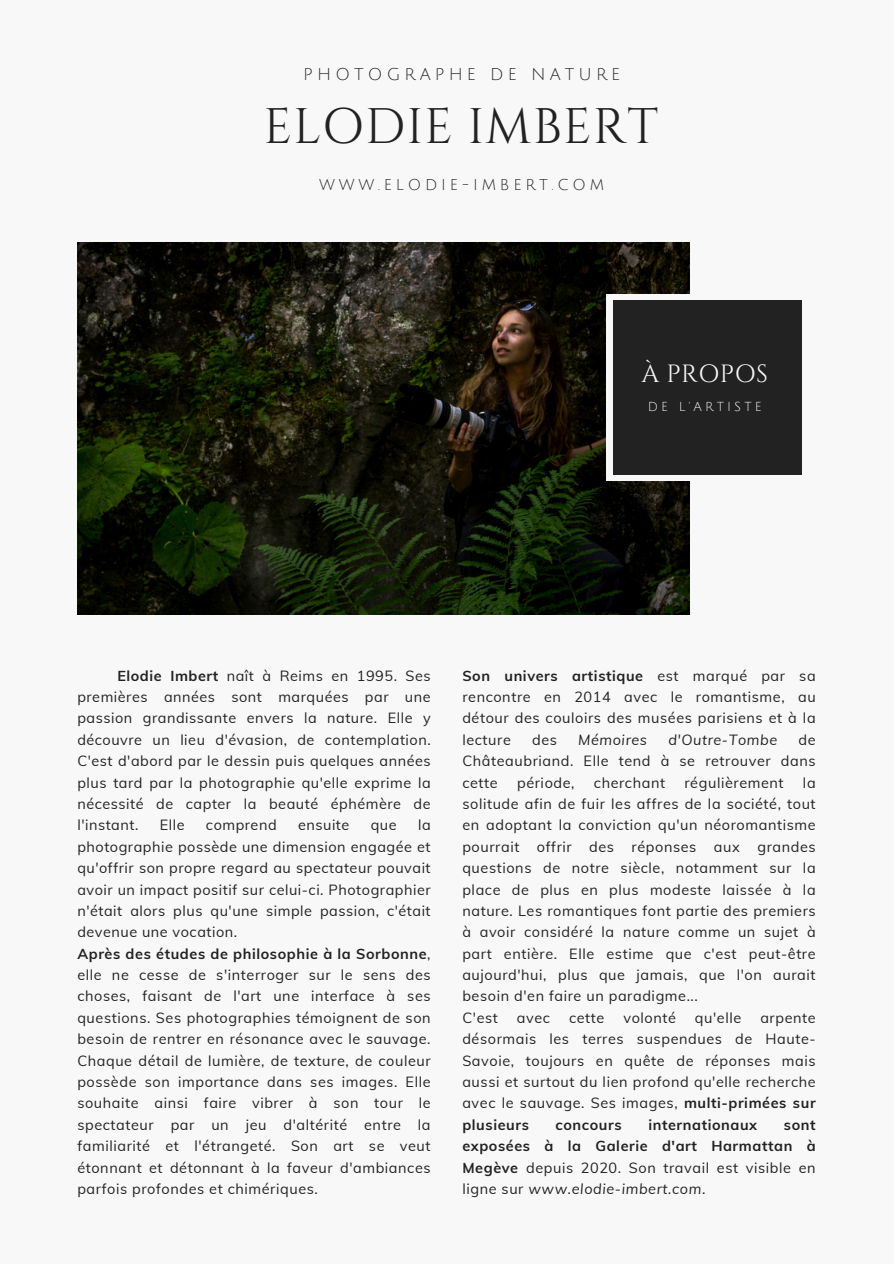
<style>
.page{position:relative;width:894px;height:1264px;background:#fff}
.page>*{position:absolute;margin:0;border:0;box-sizing:border-box;transform-origin:0 0}
.t1{font:49.8px "Cinzel";letter-spacing:.02em;color:#222}
.t2{font:24.9px "Cinzel";letter-spacing:.02em;color:#f8f8f8}
.t3{font:16.65px "Julius Sans One";letter-spacing:.25em;color:#222}
.t4{font:15.3px "Julius Sans One";letter-spacing:.25em;color:#222}
.t5{font:14.4px/21.5px "Muli";letter-spacing:.04em;color:#222;text-align:justify}
.t6{font:700 14.4px/21.3px "Muli";letter-spacing:.04em;color:#222;text-align:justify}
.t7{font:italic 14.4px "Muli";letter-spacing:.04em;color:#222}
.t8{font:12.75px "Julius Sans One";letter-spacing:.25em;color:#f8f8f8}
.s1{font-weight:700}
.s2{font-weight:400}
.s3{font-weight:400;font-style:italic}
</style>
<div class="page">
<div style="left:0;top:0;width:893px;height:1263px;background:#f8f8f8"></div>
<img style="left:77px;top:242px;width:612px;height:373px">
<div style="left:606px;top:294px;width:195px;height:186px;background:#f8f8f8"></div>
<div style="left:613px;top:300px;width:188px;height:174px;background:#222"></div>
<h1 class="t3" style="left:303px;top:66px;width:318px">PHOTOGRAPHE DE NATURE</h1>
<h3 class="t1" style="left:263px;top:95px;width:396px">ELODIE IMBERT</h3>
<h3 class="t4" style="left:319px;top:176px;width:286px">WWW.ELODIE-IMBERT.COM</h3>
<h2 class="t2" style="left:641px;top:358px;width:128px">À PROPOS</h2>
<p class="t8" style="left:647px;top:400px;width:115px">DE L'ARTISTE</p>
<h4 class="t5" style="left:77px;top:664px;width:355px;text-indent:40px"><span class="s1">Elodie Imbert</span> naît à Reims en 1995. Ses premières années sont marquées par une passion grandissante envers la nature. Elle y découvre un lieu d'évasion, de contemplation.<br>C'est d'abord par le dessin puis quelques années plus tard par la photographie qu'elle exprime la nécessité de capter la beauté éphémère de l'instant.</h4>
<h4 class="t5" style="left:77px;top:814px;width:355px;text-align:left;text-indent:340px">la photographie possède une dimension engagée et qu'offrir son propre regard au spectateur pouvait avoir un impact positif sur celui-ci. Photographier n'était alors plus qu'une simple passion, c'était devenue une vocation.<br><span class="s1">Après des études de philosophie à la Sorbonne</span>, elle ne cesse de s'interroger sur le sens des choses, faisant de l'art une interface à ses questions. Ses photographies témoignent de son besoin de rentrer en résonance avec le sauvage.<br>Chaque détail de lumière, de texture, de couleur possède son importance dans ses images. Elle souhaite ainsi faire vibrer à son tour le spectateur par un jeu d'altérité entre la familiarité et l'étrangeté. Son art se veut étonnant et détonnant à la faveur d'ambiances parfois profondes et chimériques.</h4>
<h4 class="t5" style="left:160px;top:814px;width:26px">Elle</h4>
<h4 class="t5" style="left:206px;top:814px;width:72px">comprend</h4>
<h4 class="t5" style="left:298px;top:814px;width:53px">ensuite</h4>
<h4 class="t5" style="left:370px;top:814px;width:27px">que</h4>
<h4 class="t5" style="left:462px;top:664px;width:354px"><span class="s1">Son univers artistique</span> est marqué par sa rencontre en 2014 avec le romantisme, au détour des couloirs des musées parisiens et à la lecture</h4>
<h4 class="t5" style="left:532px;top:728px;width:26px">des</h4>
<h4 class="t7" style="left:578px;top:730px;width:70px">Mémoires</h4>
<h4 class="t7" style="left:668px;top:730px;width:110px">d'Outre-Tombe</h4>
<h4 class="t5" style="left:462px;top:728px;width:354px;text-indent:336px">de Châteaubriand. Elle tend à se retrouver dans cette</h4>
<h4 class="t5" style="left:517px;top:771px;width:59px">période,</h4>
<h4 class="t5" style="left:593px;top:771px;width:73px">cherchant</h4>
<h4 class="t5" style="left:684px;top:771px;width:101px">régulièrement</h4>
<h4 class="t5" style="left:462px;top:771px;width:354px;text-align:left;text-indent:340px">la solitude afin de fuir les affres de la société, tout en adoptant la conviction qu'un néoromantisme pourrait offrir des réponses aux grandes questions de notre siècle, notamment sur la place de plus en plus modeste laissée à la nature. Les romantiques font partie des premiers à avoir considéré la nature comme un sujet à part entière. Elle estime que c'est peut-être aujourd'hui, plus que jamais, que l'on aurait besoin d'en faire un paradigme...<br>C'est</h4>
<h4 class="t5" style="left:517px;top:1006px;width:35px">avec</h4>
<h4 class="t5" style="left:569px;top:1006px;width:37px">cette</h4>
<h4 class="t5" style="left:623px;top:1006px;width:54px">volonté</h4>
<h4 class="t5" style="left:694px;top:1006px;width:48px">qu'elle</h4>
<h4 class="t5" style="left:462px;top:1006px;width:354px;text-indent:298px">arpente désormais les terres suspendues de Haute-Savoie, toujours en quête de réponses mais aussi et surtout du lien profond qu'elle recherche avec le sauvage. Ses images, <span class="s1">multi-primées sur plusieurs</span></h4>
<h4 class="t6" style="left:555px;top:1113px;width:67px">concours</h4>
<h4 class="t6" style="left:648px;top:1113px;width:110px">internationaux</h4>
<h4 class="t6" style="left:462px;top:1113px;width:354px;text-indent:321px">sont exposées à la Galerie d'art Harmattan à Megève <span class="s2">depuis 2020. Son travail est visible en ligne sur</span> <span class="s3">www.elodie-imbert.com</span><span class="s2">.</span></h4>
</div>
